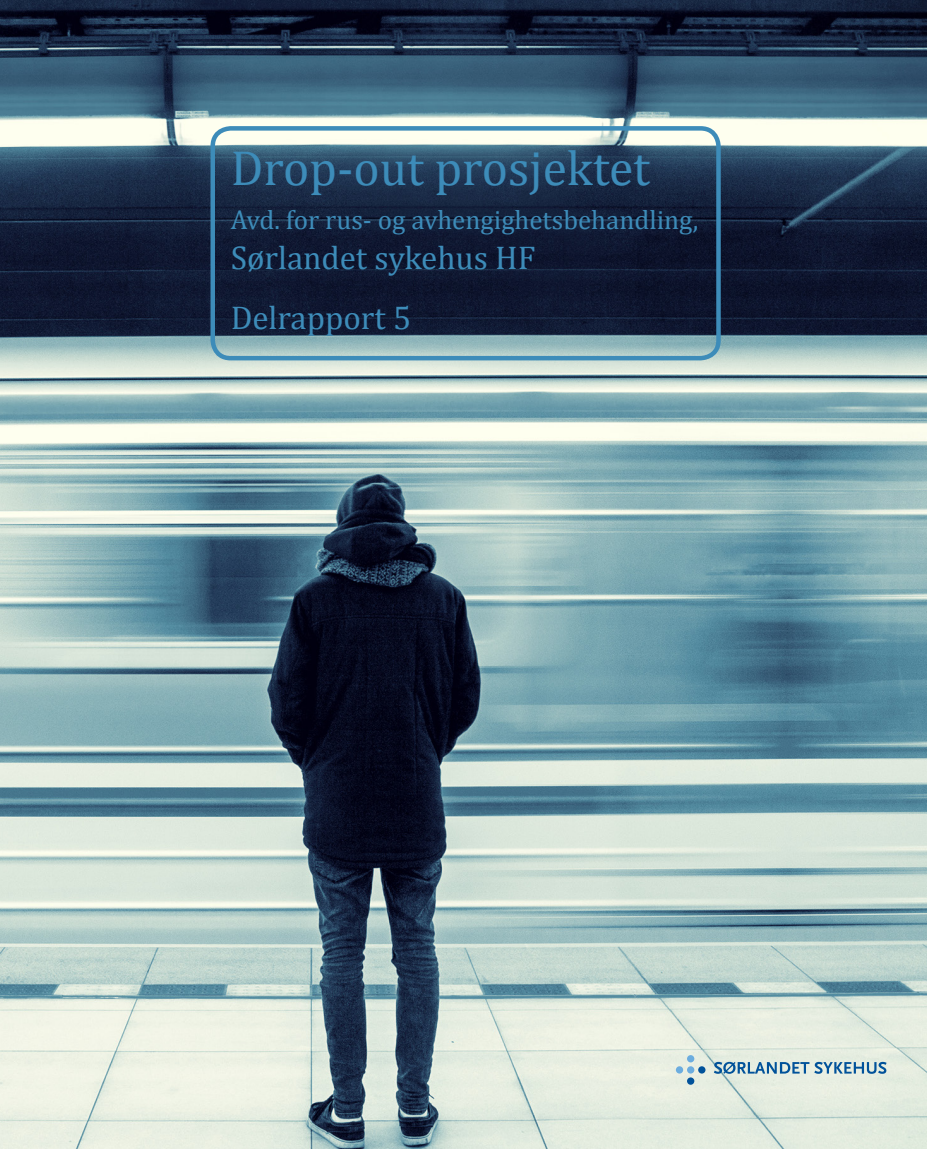
<style>
.page{position:relative;width:927px;height:1149px;background:#fff}
.page>*{position:absolute;margin:0;border:0;box-sizing:border-box;transform-origin:0 0}
.t1{font:49.5px "Cambria";color:#3d8cb9}
.t2{font:33px "Cambria";color:#3d8cb9}
.t3{font:27px "Cambria";color:#3d8cb9}
</style>
<div class="page">
<img style="left:0;top:0;width:926px;height:1148px">
<div style="left:210px;top:126px;width:511px;height:234px;border:4px solid #3d8cb9;border-radius:18px"></div>
<svg style="left:687px;top:1054px;width:7px;height:8px"></svg>
<svg style="left:687px;top:1065px;width:7px;height:8px"></svg>
<svg style="left:676px;top:1065px;width:7px;height:8px"></svg>
<svg style="left:698px;top:1065px;width:7px;height:8px"></svg>
<div style="left:687px;top:1077px;width:7px;height:7px;background:#01529a;border-radius:50%"></div>
<svg style="left:714px;top:1061px;width:173px;height:12px;background:#8bafc4"></svg>
<p class="t1" style="left:231px;top:139px;width:421px">Drop-out prosjektet</p>
<p class="t3" style="left:231px;top:204px;width:469px">Avd. for rus- og avhengighetsbehandling,</p>
<p class="t2" style="left:231px;top:238px;width:306px">Sørlandet sykehus HF</p>
<p class="t2" style="left:231px;top:298px;width:182px">Delrapport 5</p>
</div>
